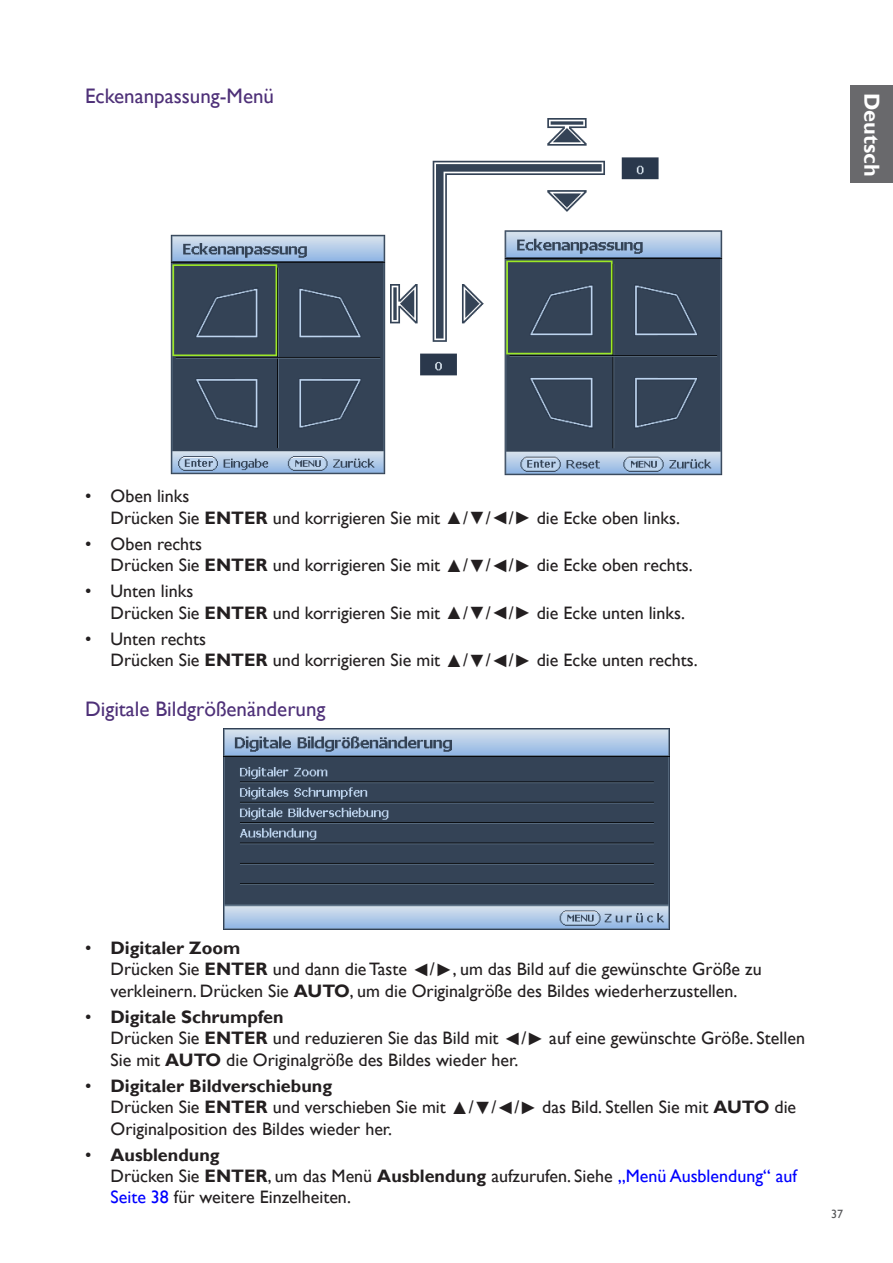
<style>
.page{position:relative;width:893px;height:1263px;background:#fff}
.page>*{position:absolute;margin:0;border:0;box-sizing:border-box;transform-origin:0 0}
.t1{font:700 21.75px "Gill Sans";color:#fff}
.Heading_3{font:21px "Gill Sans";color:#4e3078}
.Indent_1{font:18px/21.6px "Gill Sans";color:#231f20}
.t2{font:700 18px "Gill Sans";color:#231f20}
.t3{font:12px "Gill Sans";color:#57585a}
.s1{font-weight:700}
.s2{font-family:"Arial"}
.s3{font-weight:400}
.s4{color:#00f}
</style>
<div class="page">
<div style="left:850px;top:85px;width:43px;height:97px;background:#69696c"></div>
<img style="left:170px;top:234px;width:215px;height:241px">
<img style="left:390px;top:119px;width:332px;height:356px">
<img style="left:223px;top:728px;width:447px;height:202px">
<p class="Heading_3" style="left:85px;top:83px;width:191px">Eckenanpassung-Menü</p>
<p class="t1" style="left:885px;top:93px;width:85px;rotate:90deg">Deutsch</p>
<p class="Indent_1" style="left:85px;top:486px;width:106px">• Oben links</p>
<p class="Indent_1" style="left:111px;top:507px;width:571px">Drücken Sie <span class="s1">ENTER</span> und korrigieren Sie mit <span class="s2">▲</span>/<span class="s2">▼</span>/<span class="s2">◄</span>/<span class="s2">►</span> die Ecke oben links.</p>
<p class="Indent_1" style="left:85px;top:533px;width:119px">• Oben rechts</p>
<p class="Indent_1" style="left:111px;top:555px;width:584px">Drücken Sie <span class="s1">ENTER</span> und korrigieren Sie mit <span class="s2">▲</span>/<span class="s2">▼</span>/<span class="s2">◄</span>/<span class="s2">►</span> die Ecke oben rechts.</p>
<p class="Indent_1" style="left:85px;top:581px;width:110px">• Unten links</p>
<p class="Indent_1" style="left:111px;top:602px;width:576px">Drücken Sie <span class="s1">ENTER</span> und korrigieren Sie mit <span class="s2">▲</span>/<span class="s2">▼</span>/<span class="s2">◄</span>/<span class="s2">►</span> die Ecke unten links.</p>
<p class="Indent_1" style="left:85px;top:628px;width:123px">• Unten rechts</p>
<p class="Indent_1" style="left:111px;top:650px;width:589px">Drücken Sie <span class="s1">ENTER</span> und korrigieren Sie mit <span class="s2">▲</span>/<span class="s2">▼</span>/<span class="s2">◄</span>/<span class="s2">►</span> die Ecke unten rechts.</p>
<p class="Heading_3" style="left:85px;top:697px;width:242px">Digitale Bildgrößenänderung</p>
<p class="t2" style="left:85px;top:937px;width:157px"><span class="s3">•</span> Digitaler Zoom</p>
<p class="Indent_1" style="left:111px;top:959px;width:653px">Drücken Sie <span class="s1">ENTER</span> und dann die Taste <span class="s2">◄</span>/<span class="s2">►</span>, um das Bild auf die gewünschte Größe zu verkleinern. Drücken Sie <span class="s1">AUTO</span>, um die Originalgröße des Bildes wiederherzustellen.</p>
<p class="t2" style="left:85px;top:1006px;width:200px"><span class="s3">•</span> Digitale Schrumpfen</p>
<p class="Indent_1" style="left:111px;top:1028px;width:696px">Drücken Sie <span class="s1">ENTER</span> und reduzieren Sie das Bild mit <span class="s2">◄</span>/<span class="s2">►</span> auf eine gewünschte Größe. Stellen<br>Sie mit <span class="s1">AUTO</span> die Originalgröße des Bildes wieder her.</p>
<p class="t2" style="left:85px;top:1075px;width:249px"><span class="s3">•</span> Digitaler Bildverschiebung</p>
<p class="Indent_1" style="left:111px;top:1097px;width:687px">Drücken Sie <span class="s1">ENTER</span> und verschieben Sie mit <span class="s2">▲</span>/<span class="s2">▼</span>/<span class="s2">◄</span>/<span class="s2">►</span> das Bild. Stellen Sie mit <span class="s1">AUTO</span> die<br>Originalposition des Bildes wieder her.</p>
<p class="t2" style="left:85px;top:1144px;width:136px"><span class="s3">•</span> Ausblendung</p>
<p class="Indent_1" style="left:111px;top:1165px;width:688px">Drücken Sie <span class="s1">ENTER</span>, um das Menü <span class="s1">Ausblendung</span> aufzurufen. Siehe <span class="s4">„Menü Ausblendung“ auf<br>Seite 38</span> für weitere Einzelheiten.</p>
<p class="t3" style="left:831px;top:1207px;width:13px">37</p>
</div>
